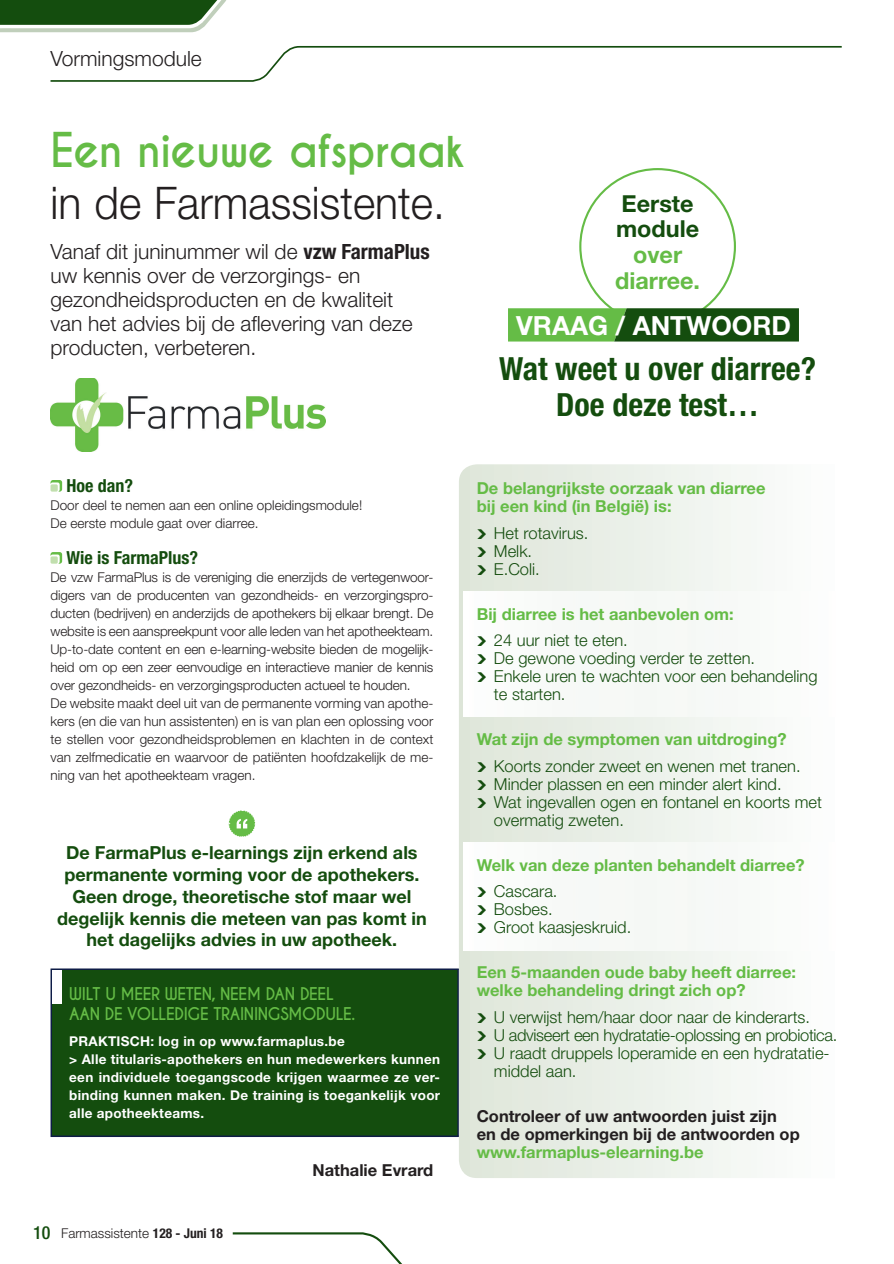
<style>
.page{position:relative;width:894px;height:1264px;background:#fff}
.page>*{position:absolute;margin:0;border:0;box-sizing:border-box;transform-origin:0 0}
.t1{font:300 45px "Helvetica Neue LT Std";color:#231f20;scale:.95 1}
.t2{font:700 45px "Caviar Dreams";letter-spacing:-.02em;color:#65bc46;scale:.95 1}
.t3{font:700 condensed 31.95px/36.2px "Helvetica Neue LT Std";color:#144d0e;text-align:center}
.t4{font:700 26.4px "Helvetica Neue LT Std";color:#fff}
.t5{font:700 23.4px/25.5px "Helvetica Neue LT Std";color:#144d0e}
.t6{font:700 23.4px/25.5px "Helvetica Neue LT Std";color:#65bc46;text-align:center}
.t7{font:300 21px/24px "Helvetica Neue LT Std";color:#231f20}
.t8{font:700 18px/21.8px "Helvetica Neue LT Std";color:#144d0e;text-align:center}
.t9{font:700 condensed 18px "Helvetica Neue LT Std";color:#144d0e}
.t10{font:300 16.5px/18px "Helvetica Neue LT Std";color:#144d0e}
.t11{font:700 16.5px/18px "Helvetica Neue LT Std";color:#65bc46}
.t12{font:700 16.5px/18px "Helvetica Neue LT Std";color:#231f20}
.t13{font:700 16.5px/19.5px "Caviar Dreams";letter-spacing:-.02em;color:#65bc46;scale:.95 1}
.t14{font:300 13.5px/18px "Helvetica Neue LT Std";letter-spacing:-.01em;color:#231f20}
.t15{font:700 13.5px/18px "Helvetica Neue LT Std";letter-spacing:.02em;color:#fff}
.s1{font-weight:700;font-stretch:condensed}
.s2{font-weight:500;font-stretch:condensed;font-size:18px;color:#144d0e}
</style>
<div class="page">
<svg style="left:50px;top:46px;width:792px;height:36px"></svg>
<svg style="left:232px;top:1232px;width:170px;height:31px"></svg>
<svg style="left:51px;top:480px;width:11px;height:11px"></svg>
<div style="left:51px;top:484px;width:7px;height:7px;background:#c1dfae;border-radius:2px"></div>
<svg style="left:51px;top:552px;width:11px;height:11px"></svg>
<div style="left:51px;top:556px;width:7px;height:7px;background:#c1dfae;border-radius:2px"></div>
<svg style="left:228px;top:810px;width:28px;height:27px"></svg>
<div style="left:51px;top:968px;width:408px;height:168px;background:#144d0e"></div>
<div style="left:53px;top:970px;width:9px;height:33px;background:#fff"></div>
<svg style="left:459px;top:464px;width:292px;height:713px"></svg>
<img style="left:463px;top:591px;width:288px;height:125px">
<img style="left:463px;top:842px;width:288px;height:107px">
<svg style="left:508px;top:308px;width:291px;height:33px;background:#357925"></svg>
<img style="left:51px;top:378px;width:274px;height:73px">
<svg style="left:0;top:0;width:226px;height:32px"></svg>
<svg style="left:477px;top:528px;width:9px;height:10px"></svg>
<svg style="left:477px;top:546px;width:9px;height:10px"></svg>
<svg style="left:477px;top:564px;width:9px;height:10px"></svg>
<svg style="left:477px;top:636px;width:9px;height:10px"></svg>
<svg style="left:477px;top:654px;width:9px;height:10px"></svg>
<svg style="left:477px;top:672px;width:9px;height:10px"></svg>
<svg style="left:477px;top:761px;width:9px;height:10px"></svg>
<svg style="left:477px;top:779px;width:9px;height:10px"></svg>
<svg style="left:477px;top:797px;width:9px;height:10px"></svg>
<svg style="left:477px;top:887px;width:9px;height:10px"></svg>
<svg style="left:477px;top:905px;width:9px;height:10px"></svg>
<svg style="left:477px;top:923px;width:9px;height:10px"></svg>
<svg style="left:477px;top:1012px;width:9px;height:10px"></svg>
<svg style="left:477px;top:1030px;width:9px;height:10px"></svg>
<svg style="left:477px;top:1048px;width:9px;height:10px"></svg>
<h3 class="t7" style="left:51px;top:46px;width:153px">Vormingsmodule</h3>
<h1 class="t2" style="left:51px;top:122px;width:437px">Een nieuwe afspraak</h1>
<h1 class="t1" style="left:51px;top:175px;width:417px">in de Farmassistente.</h1>
<h3 class="t7" style="left:51px;top:239px;width:381px">Vanaf dit juninummer wil de <span class="s1">vzw FarmaPlus </span>uw kennis over de verzorgings- en gezondheidsproducten en de kwaliteit van het advies bij de aflevering van deze producten, verbeteren.</h3>
<h3 class="t5" style="left:616px;top:190px;width:85px">Eerste module</h3>
<h3 class="t6" style="left:615px;top:241px;width:86px">over diarree.</h3>
<h3 class="t4" style="left:516px;top:309px;width:276px">VRAAG / ANTWOORD</h3>
<h2 class="t3" style="left:499px;top:350px;width:318px">Wat weet u over diarree?<br>Doe deze test…</h2>
<h3 class="t9" style="left:66px;top:474px;width:68px">Hoe dan?</h3>
<p class="t14" style="left:51px;top:495px;width:313px">Door deel te nemen aan een online opleidingsmodule!<br>De eerste module gaat over diarree.</p>
<h3 class="t9" style="left:66px;top:546px;width:133px">Wie is FarmaPlus?</h3>
<p class="t14" style="left:51px;top:567px;width:384px">De vzw FarmaPlus is de vereniging die enerzijds de vertegenwoor&shy;digers van de producenten van gezondheids- en verzorgingspro&shy;ducten (bedrijven) en anderzijds de apothekers bij elkaar brengt. De website is een aanspreekpunt voor alle leden van het apotheekteam.<br>Up-to-date content en een e-learning-website bieden de mogelijk&shy;heid om op een zeer eenvoudige en interactieve manier de kennis over gezondheids- en verzorgingsproducten actueel te houden.<br>De website maakt deel uit van de permanente vorming van apothe&shy;kers (en die van hun assistenten) en is van plan een oplossing voor te stellen voor gezondheidsproblemen en klachten in de context van zelfmedicatie en waarvoor de patiënten hoofdzakelijk de me&shy;ning van het apotheekteam vragen.</p>
<h3 class="t8" style="left:57px;top:841px;width:371px">De FarmaPlus e-learnings zijn erkend als permanente vorming voor de apothekers.<br>Geen droge, theoretische stof maar wel degelijk kennis die meteen van pas komt in het dagelijks advies in uw apotheek.</h3>
<p class="t13" style="left:69px;top:984px;width:302px">WILT U MEER WETEN, NEEM DAN DEEL<br>AAN DE VOLLEDIGE TRAININGSMODULE.</p>
<p class="t15" style="left:69px;top:1031px;width:372px">PRAKTISCH: log in op www.farmaplus.be<br>&gt; Alle titularis-apothekers en hun medewerkers kunnen een individuele toegangscode krijgen waarmee ze ver&shy;binding kunnen maken. De training is toegankelijk voor alle apotheekteams.</p>
<p class="t14" style="left:33px;top:1223px;width:191px"><span class="s2">10</span> Farmassistente <span class="s1">128 - Juni 18</span></p>
<p class="t12" style="left:312px;top:1160px;width:122px">Nathalie Evrard</p>
<p class="t11" style="left:477px;top:478px;width:290px">De belangrijkste oorzaak van diarree bij een kind (in België) is:</p>
<p class="t10" style="left:494px;top:523px;width:96px">Het rotavirus.<br>Melk.<br>E.Coli.</p>
<p class="t11" style="left:477px;top:604px;width:258px">Bij diarree is het aanbevolen om:</p>
<p class="t10" style="left:494px;top:630px;width:325px">24 uur niet te eten.<br>De gewone voeding verder te zetten.<br>Enkele uren te wachten voor een behandeling te starten.</p>
<p class="t11" style="left:477px;top:729px;width:311px">Wat zijn de symptomen van uitdroging?</p>
<p class="t10" style="left:494px;top:756px;width:329px">Koorts zonder zweet en wenen met tranen.<br>Minder plassen en een minder alert kind.<br>Wat ingevallen ogen en fontanel en koorts met overmatig zweten.</p>
<p class="t11" style="left:477px;top:855px;width:329px">Welk van deze planten behandelt diarree?</p>
<p class="t10" style="left:494px;top:882px;width:139px">Cascara.<br>Bosbes.<br>Groot kaasjeskruid.</p>
<p class="t11" style="left:477px;top:962px;width:321px">Een 5-maanden oude baby heeft diarree: welke behandeling dringt zich op?</p>
<p class="t10" style="left:493px;top:1007px;width:345px">U verwijst hem/haar door naar de kinderarts.<br>U adviseert een hydratatie-oplossing en probiotica.<br>U raadt druppels loperamide en een hydratatie&shy;middel aan.</p>
<p class="t12" style="left:477px;top:1106px;width:324px">Controleer of uw antwoorden juist zijn en de opmerkingen bij de antwoorden op</p>
<p class="t11" style="left:477px;top:1142px;width:228px">www.farmaplus-elearning.be</p>
</div>
